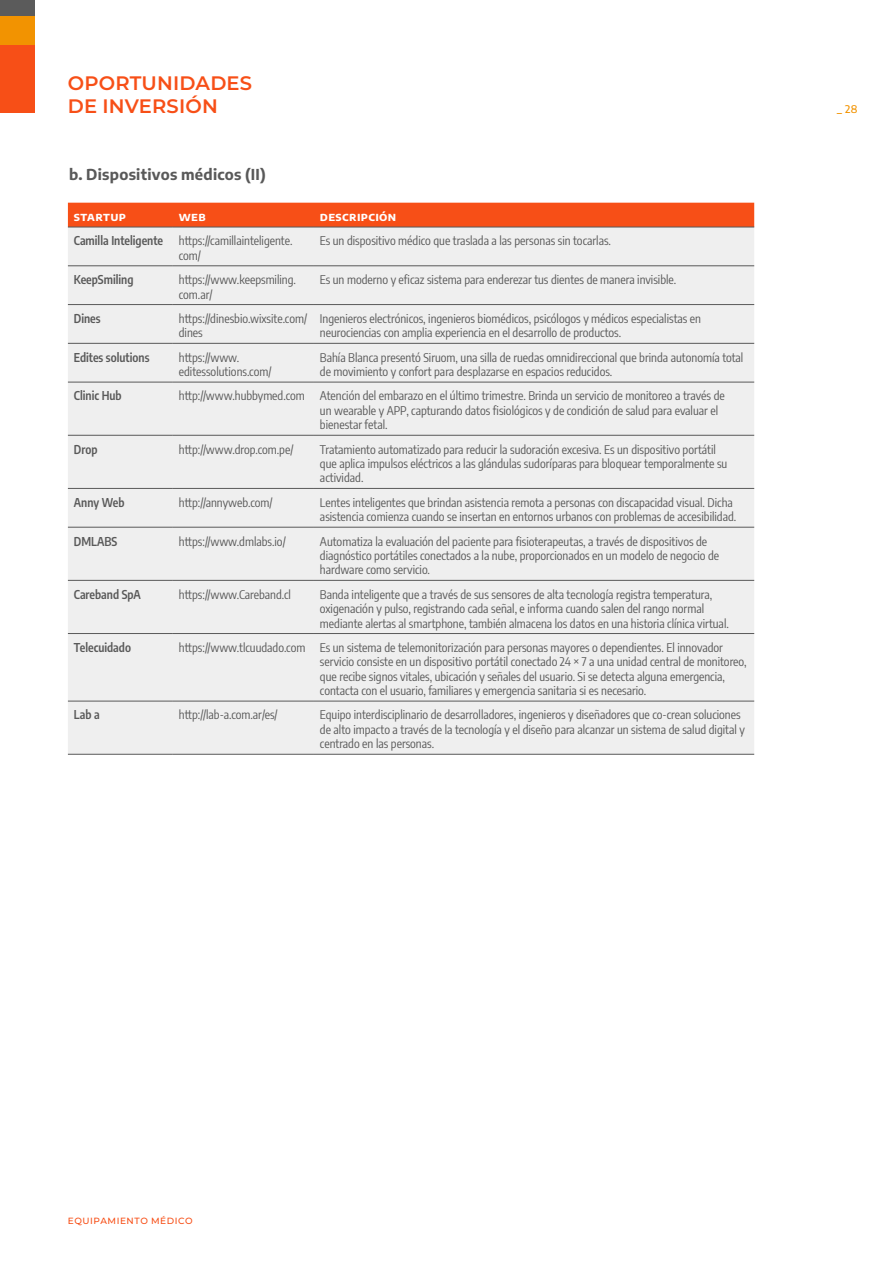
<style>
.page{position:relative;width:893px;height:1263px;background:#fff}
.page>*{position:absolute;margin:0;border:0;box-sizing:border-box;transform-origin:0 0}
.t1{font:600 19.5px/22.5px "Montserrat";letter-spacing:.01em;color:#f74f17}
.t2{font:100 condensed 15px "Encode Sans";letter-spacing:.02em;color:#595959}
.t3{font:12px/14.4px "Encode Sans Condensed";color:#595959}
.t4{font:600 12px "Encode Sans Condensed";color:#595959}
.t5{font:100 condensed 12px "Encode Sans";letter-spacing:.12em;color:#fff}
.t6{font:500 10.5px "Encode Sans SC";color:#f29301}
.t7{font:500 9px "Montserrat";letter-spacing:.065em;color:#f74f17}
</style>
<div class="page">
<div style="left:0;top:15px;width:34px;height:30px;background:#f29301"></div>
<div style="left:0;top:45px;width:34px;height:67px;background:#f74f17"></div>
<div style="left:0;top:0;width:34px;height:15px;background:#5b5b5b"></div>
<div style="left:68px;top:203px;width:686px;height:24px;background:#f74f17"></div>
<div style="left:68px;top:228px;width:686px;height:526px;background:#efefef"></div>
<hr style="left:68px;top:382px;width:105px;height:1px;background:#595959">
<hr style="left:173px;top:382px;width:141px;height:1px;background:#595959">
<hr style="left:314px;top:382px;width:440px;height:1px;background:#595959">
<hr style="left:68px;top:435px;width:105px;height:1px;background:#595959">
<hr style="left:173px;top:435px;width:141px;height:1px;background:#595959">
<hr style="left:314px;top:435px;width:440px;height:1px;background:#595959">
<hr style="left:68px;top:227px;width:105px;height:1px;background:#595959">
<hr style="left:173px;top:227px;width:141px;height:1px;background:#595959">
<hr style="left:314px;top:227px;width:440px;height:1px;background:#595959">
<hr style="left:68px;top:265px;width:105px;height:1px;background:#595959">
<hr style="left:173px;top:265px;width:141px;height:1px;background:#595959">
<hr style="left:314px;top:265px;width:440px;height:1px;background:#595959">
<hr style="left:68px;top:304px;width:105px;height:1px;background:#595959">
<hr style="left:173px;top:304px;width:141px;height:1px;background:#595959">
<hr style="left:314px;top:304px;width:440px;height:1px;background:#595959">
<hr style="left:68px;top:343px;width:105px;height:1px;background:#595959">
<hr style="left:173px;top:343px;width:141px;height:1px;background:#595959">
<hr style="left:314px;top:343px;width:440px;height:1px;background:#595959">
<hr style="left:68px;top:754px;width:105px;height:1px;background:#595959">
<hr style="left:173px;top:754px;width:141px;height:1px;background:#595959">
<hr style="left:314px;top:754px;width:440px;height:1px;background:#595959">
<hr style="left:68px;top:527px;width:105px;height:1px;background:#595959">
<hr style="left:173px;top:527px;width:141px;height:1px;background:#595959">
<hr style="left:314px;top:527px;width:440px;height:1px;background:#595959">
<hr style="left:68px;top:580px;width:105px;height:1px;background:#595959">
<hr style="left:173px;top:580px;width:141px;height:1px;background:#595959">
<hr style="left:314px;top:580px;width:440px;height:1px;background:#595959">
<hr style="left:68px;top:488px;width:105px;height:1px;background:#595959">
<hr style="left:68px;top:633px;width:105px;height:1px;background:#595959">
<hr style="left:68px;top:701px;width:105px;height:1px;background:#595959">
<hr style="left:173px;top:488px;width:141px;height:1px;background:#595959">
<hr style="left:173px;top:633px;width:141px;height:1px;background:#595959">
<hr style="left:173px;top:701px;width:141px;height:1px;background:#595959">
<hr style="left:314px;top:488px;width:440px;height:1px;background:#595959">
<hr style="left:314px;top:633px;width:440px;height:1px;background:#595959">
<hr style="left:314px;top:701px;width:440px;height:1px;background:#595959">
<h1 class="t1" style="left:68px;top:71px;width:186px">OPORTUNIDADES<br>DE INVERSIÓN</h1>
<p class="t2" style="left:69px;top:164px;width:198px">b. Dispositivos médicos (II)</p>
<p class="t5" style="left:74px;top:208px;width:54px">startup</p>
<p class="t5" style="left:179px;top:208px;width:28px">web</p>
<p class="t5" style="left:320px;top:208px;width:78px">descripción</p>
<p class="t4" style="left:74px;top:232px;width:91px">Camilla Inteligente</p>
<p class="t3" style="left:179px;top:233px;width:115px">https://camillainteligente. com/</p>
<p class="t3" style="left:320px;top:233px;width:293px">Es un dispositivo médico que traslada a las personas sin tocarlas.</p>
<p class="t4" style="left:74px;top:271px;width:61px">KeepSmiling</p>
<p class="t3" style="left:179px;top:272px;width:119px">https://www.keepsmiling. com.ar/</p>
<p class="t3" style="left:320px;top:272px;width:358px">Es un moderno y eficaz sistema para enderezar tus dientes de manera invisible.</p>
<p class="t4" style="left:74px;top:310px;width:28px">Dines</p>
<p class="t3" style="left:179px;top:311px;width:130px">https://dinesbio.wixsite.com/ dines</p>
<p class="t3" style="left:320px;top:311px;width:383px">Ingenieros electrónicos, ingenieros biomédicos, psicólogos y médicos especialistas en neurociencias con amplia experiencia en el desarrollo de productos.</p>
<p class="t4" style="left:74px;top:348px;width:77px">Edites solutions</p>
<p class="t3" style="left:179px;top:349px;width:94px">https://www. editessolutions.com/</p>
<p class="t3" style="left:320px;top:349px;width:425px">Bahía Blanca presentó Siruom, una silla de ruedas omnidireccional que brinda autonomía total de movimiento y confort para desplazarse en espacios reducidos.</p>
<p class="t4" style="left:74px;top:387px;width:49px">Clinic Hub</p>
<p class="t3" style="left:179px;top:388px;width:127px">http://www.hubbymed.com</p>
<p class="t3" style="left:320px;top:388px;width:406px">Atención del embarazo en el último trimestre. Brinda un servicio de monitoreo a través de un wearable y APP, capturando datos fisiológicos y de condición de salud para evaluar el bienestar fetal.</p>
<p class="t4" style="left:74px;top:440px;width:25px">Drop</p>
<p class="t3" style="left:179px;top:441px;width:116px">http://www.drop.com.pe/</p>
<p class="t3" style="left:320px;top:441px;width:409px">Tratamiento automatizado para reducir la sudoración excesiva. Es un dispositivo portátil que aplica impulsos eléctricos a las glándulas sudoríparas para bloquear temporalmente su actividad.</p>
<p class="t4" style="left:74px;top:493px;width:52px">Anny Web</p>
<p class="t3" style="left:179px;top:494px;width:95px">http://annyweb.com/</p>
<p class="t3" style="left:320px;top:494px;width:418px">Lentes inteligentes que brindan asistencia remota a personas con discapacidad visual. Dicha asistencia comienza cuando se insertan en entornos urbanos con problemas de accesibilidad.</p>
<p class="t4" style="left:74px;top:532px;width:45px">DMLABS</p>
<p class="t3" style="left:179px;top:533px;width:108px">https://www.dmlabs.io/</p>
<p class="t3" style="left:320px;top:533px;width:401px">Automatiza la evaluación del paciente para fisioterapeutas, a través de dispositivos de diagnóstico portátiles conectados a la nube, proporcionados en un modelo de negocio de hardware como servicio.</p>
<p class="t4" style="left:74px;top:585px;width:69px">Careband SpA</p>
<p class="t3" style="left:179px;top:586px;width:114px">https://www.Careband.cl</p>
<p class="t3" style="left:320px;top:586px;width:410px">Banda inteligente que a través de sus sensores de alta tecnología registra temperatura, oxigenación y pulso, registrando cada señal, e informa cuando salen del rango normal mediante alertas al smartphone, también almacena los datos en una historia clínica virtual.</p>
<p class="t4" style="left:74px;top:639px;width:59px">Telecuidado</p>
<p class="t3" style="left:320px;top:640px;width:428px;text-indent:-141px">https://www.tlcuudado.com Es un sistema de telemonitorización para personas mayores o dependientes. El innovador servicio consiste en un dispositivo portátil conectado 24 × 7 a una unidad central de monitoreo, que recibe signos vitales, ubicación y señales del usuario. Si se detecta alguna emergencia, contacta con el usuario, familiares y emergencia sanitaria si es necesario.</p>
<p class="t4" style="left:74px;top:706px;width:27px">Lab a</p>
<p class="t3" style="left:179px;top:707px;width:100px">http://lab-a.com.ar/es/</p>
<p class="t3" style="left:320px;top:707px;width:426px">Equipo interdisciplinario de desarrolladores, ingenieros y diseñadores que co-crean soluciones de alto impacto a través de la tecnología y el diseño para alcanzar un sistema de salud digital y centrado en las personas.</p>
<p class="t6" style="left:836px;top:101px;width:23px">_ 28</p>
<p class="t7" style="left:68px;top:1215px;width:126px">EQUIPAMIENTO MÉDICO</p>
</div>
